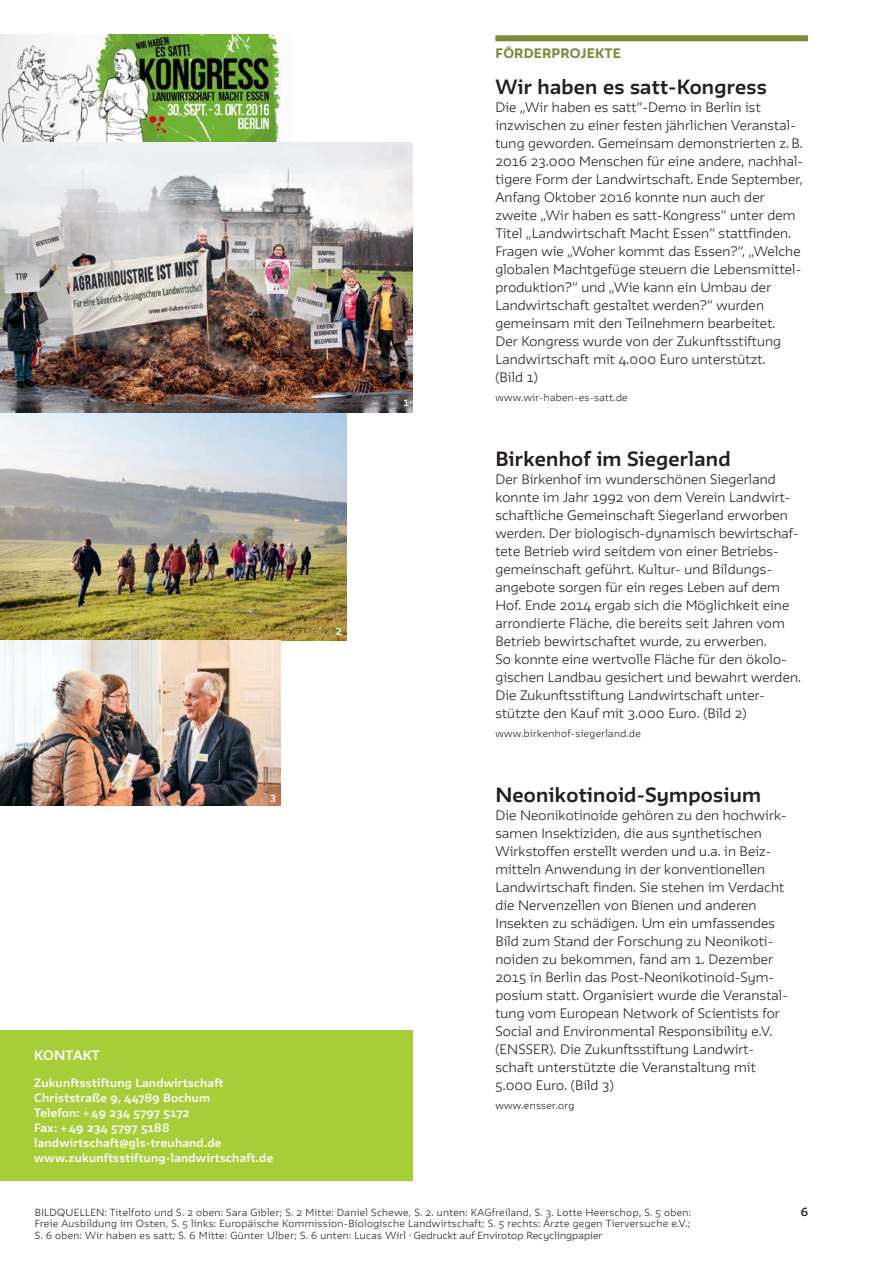
<style>
.page{position:relative;width:893px;height:1263px;background:#fff}
.page>*{position:absolute;margin:0;border:0;box-sizing:border-box;transform-origin:0 0}
.t1{font:700 18px "GLS Irma";letter-spacing:.015em;color:#231f20}
.t2{font:300 12px/18px "GLS Irma";letter-spacing:.015em;color:#231f20}
.t3{font:800 12px "GLS Irma";letter-spacing:.02em;color:#7b8937}
.t4{font:700 12px "GLS Irma";color:#fff}
.t5{font:700 10.5px/15px "GLS Irma";letter-spacing:.025em;color:#fff}
.t6{font:600 10.5px "GLS Irma";color:#231f20}
.t7{font:300 9px/10.5px "GLS Irma";letter-spacing:.04em;color:#231f20;text-align:right}
.t8{font:700 9px "GLS Irma";color:#fff}
.t9{font:700 7.95px "GLS Irma";color:#fff}
</style>
<div class="page">
<img style="left:0;top:34px;width:288px;height:108px">
<img style="left:0;top:412px;width:347px;height:228px">
<div style="left:0;top:1030px;width:412px;height:151px;background:#a6ce39"></div>
<div style="left:495px;top:35px;width:313px;height:6px;background:#7b8937"></div>
<img style="left:0;top:142px;width:412px;height:270px">
<img style="left:0;top:640px;width:281px;height:165px">
<p class="t9" style="left:404px;top:398px;width:6px">1</p>
<p class="t8" style="left:336px;top:626px;width:7px">2</p>
<p class="t8" style="left:270px;top:792px;width:7px">3</p>
<p class="t4" style="left:34px;top:1047px;width:58px">KO NTAKT</p>
<p class="t5" style="left:34px;top:1075px;width:240px">Zukunftsstiftung Landwirtschaft<br>Christstraße 9, 44789 Bochum<br>Telefon: + 49 234 5797 5172<br>Fax: + 49 234 5797 5188 landwirtschaft@gls-treuhand.de www.zukunftsstiftung-landwirtschaft.de</p>
<p class="t3" style="left:495px;top:46px;width:126px">FÖRDERPROJEKTE</p>
<h1 class="t1" style="left:495px;top:75px;width:273px">Wir haben es satt-Kongress</h1>
<p class="t2" style="left:495px;top:98px;width:309px">Die „Wir haben es satt“- Demo in Berlin ist inzwischen zu einer festen jährlichen Veranstal&shy;tung geworden. Gemeinsam demonstrierten z. B.<br>2016 23.000 Menschen für eine andere, nachhal&shy;tigere Form der Landwirtschaft. Ende September, Anfang Oktober 2016 konnte nun auch der zweite „Wir haben es satt- Kongress“ unter dem Titel „Landwirtschaft Macht Essen“ stattfinden.<br>Fragen wie „Woher kommt das Essen?“, „Welche globalen Machtgefüge steuern die Lebensmittel&shy;produktion?“ und „Wie kann ein Umbau der Landwirtschaft gestaltet werden?“ wurden gemeinsam mit den Teilnehmern bearbeitet.<br>Der Kongress wurde von der Zukunftsstiftung Landwirtschaft mit 4.000 Euro unterstützt.<br>(Bild 1)</p>
<p class="t7" style="left:495px;top:392px;width:134px">www.wir- haben-es-satt.de</p>
<h1 class="t1" style="left:495px;top:447px;width:237px">Birkenhof im Siegerland</h1>
<p class="t2" style="left:495px;top:470px;width:307px">Der Birkenhof im wunderschönen Siegerland konnte im Jahr 1992 von dem Verein Landwirt&shy;schaftliche Gemeinschaft Siegerland erworben werden. Der biologisch-dynamisch bewirtschaf&shy;tete Betrieb wird seitdem von einer Betriebs&shy;gemeinschaft geführt. Kultur- und Bildungs&shy;angebote sorgen für ein reges Leben auf dem Hof. Ende 2014 ergab sich die Möglichkeit eine arrondierte Fläche, die bereits seit Jahren vom Betrieb bewirtschaftet wurde, zu erwerben.<br>So konnte eine wertvolle Fläche für den ökolo&shy;gischen Landbau gesichert und bewahrt werden.<br>Die Zukunftsstiftung Landwirtschaft unter&shy;stützte den Kauf mit 3.000 Euro. (Bild 2)</p>
<p class="t7" style="left:495px;top:728px;width:147px">www.birkenhof-siegerland.de</p>
<h1 class="t1" style="left:495px;top:783px;width:267px">Neonikotinoid-Symposium</h1>
<p class="t2" style="left:495px;top:806px;width:294px">Die Neonikotinoide gehören zu den hochwirk&shy;samen Insektiziden, die aus synthetischen Wirkstoffen erstellt werden und u.a. in Beiz&shy;mitteln Anwendung in der konventionellen Landwirtschaft finden. Sie stehen im Verdacht die Nervenzellen von Bienen und anderen Insekten zu schädigen. Um ein umfassendes Bild zum Stand der Forschung zu Neonikoti&shy;noiden zu bekommen, fand am 1. Dezember 2015 in Berlin das Post- Neonikotinoid-Sym&shy;posium statt. Organisiert wurde die Veranstal&shy;tung vom European Network of Scientists for Social and Environmental Responsibility e.V. (ENSSER). Die Zukunftsstiftung Landwirt&shy;schaft unterstützte die Veranstaltung mit 5.000 Euro. (Bild 3)</p>
<p class="t7" style="left:495px;top:1100px;width:80px">www.ensser.org</p>
<p class="t7" style="left:35px;top:1207px;width:658px">: Titelfoto und S. 2 oben: Sara Gibler; S. 2 Mitte: Daniel Schewe, S. 2. unten: KAGfreiland, S. 3. Lotte Heerschop, S. 5 oben:<br>Freie Ausbildung im Osten, S. 5 links: Europäische Kommission- Biologische Landwirtschaft; S. 5 rechts: Ärzte gegen Tierversuche e.V.;</p>
<p class="t7" style="left:35px;top:1229px;width:569px">S. 6 oben: Wir haben es satt; S. 6 Mitte: Günter Ulber; S. 6 unten: Lucas Wirl · Gedruckt auf Envirotop Recyclingpapier</p>
<p class="t7" style="left:35px;top:1207px;width:38px">Bildquellen</p>
<p class="t6" style="left:801px;top:1205px;width:9px">6</p>
</div>
